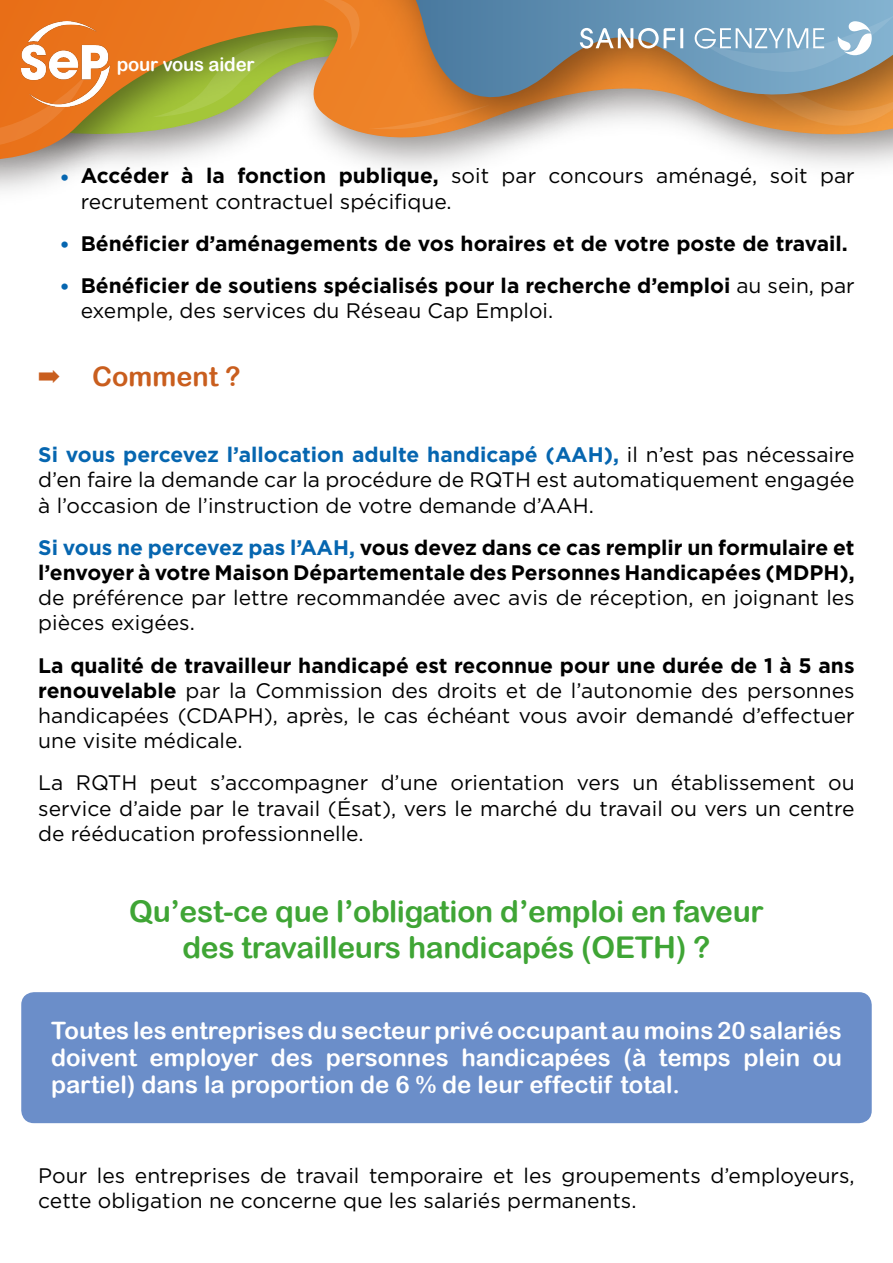
<style>
.page{position:relative;width:893px;height:1263px;background:#fff}
.page>*{position:absolute;margin:0;border:0;box-sizing:border-box;transform-origin:0 0}
.t1{font:30px/36px "Arial Rounded MT Bold";letter-spacing:-.01em;color:#3fa535;text-align:center}
.t2{font:27px "Arial Rounded MT Bold";color:#c95e1e}
.t3{font:24px/27px "Arial Rounded MT Bold";color:#fff;text-align:justify}
.t4{font:21px/25.2px "Gotham";color:#000}
.t5{font:700 21px/25.2px "Gotham";color:#000}
.t6{font:19.2px "Arial Rounded MT Bold";letter-spacing:-.01em;color:#fff}
.s1{font-weight:700;color:#0666b0}
.s2{font-weight:700}
.s3{color:#0666b0}
.s4{font-weight:400}
</style>
<div class="page">
<svg style="left:0;top:0;width:288px;height:160px;background:#d0a56e"></svg>
<svg style="left:0;top:75px;width:86px;height:72px;background:#dd7729"></svg>
<svg style="left:153px;top:0;width:148px;height:117px;background:#b99d41"></svg>
<img style="left:301px;top:0;width:592px;height:166px">
<svg style="left:405px;top:0;width:488px;height:113px;background:#8b8882"></svg>
<svg style="left:580px;top:28px;width:103px;height:21px"></svg>
<svg style="left:695px;top:15px;width:198px;height:111px;background:#9e9e95"></svg>
<img style="left:21px;top:21px;width:90px;height:85px">
<div style="left:21px;top:992px;width:851px;height:131px;background:#6b8ec9;border-radius:13px"></div>
<p class="t6" style="left:117px;top:53px;width:139px">pour vous aider</p>
<p class="t4" style="left:81px;top:163px;width:775px;text-indent:-21px"><span class="s1">•</span> <span class="s2">Accéder à la fonction publique,</span> soit par concours aménagé, soit par recrutement contractuel spécifique.</p>
<p class="t5" style="left:60px;top:231px;width:790px"><span class="s3">•</span> Bénéficier d’aménagements de vos horaires et de votre poste de travail.</p>
<p class="t5" style="left:81px;top:273px;width:775px;text-indent:-21px"><span class="s3">•</span> Bénéficier de soutiens spécialisés pour la recherche d’emploi <span class="s4">au sein, par exemple, des services du Réseau Cap Emploi.</span></p>
<p class="t2" style="left:38px;top:360px;width:204px">➡ Comment ?</p>
<p class="t4" style="left:38px;top:442px;width:818px;text-align:justify"><span class="s1">Si vous percevez l’allocation adulte handicapé (AAH),</span> il n’est pas nécessaire d’en faire la demande car la procédure de RQTH est automatiquement engagée à l’occasion de l’instruction de votre demande d’AAH.</p>
<p class="t5" style="left:38px;top:534px;width:818px"><span class="s3">Si vous ne percevez pas l’AAH,</span> vous devez dans ce cas remplir un formulaire et l’envoyer à votre Maison Départementale des Personnes Handicapées (MDPH),</p>
<p class="t4" style="left:38px;top:585px;width:818px">de préférence par lettre recommandée avec avis de réception, en joignant les pièces exigées.</p>
<p class="t4" style="left:38px;top:652px;width:818px;text-align:justify"><span class="s2">La qualité de travailleur handicapé est reconnue pour une durée de 1 à 5 ans renouvelable</span> par la Commission des droits et de l’autonomie des personnes handicapées (CDAPH), après, le cas échéant vous avoir demandé d’effectuer une visite médicale.</p>
<p class="t4" style="left:38px;top:770px;width:818px;text-align:justify">La RQTH peut s’accompagner d’une orientation vers un établissement ou service d’aide par le travail (Ésat), vers le marché du travail ou vers un centre de rééducation professionnelle.</p>
<h1 class="t1" style="left:129px;top:893px;width:636px">Qu’est-ce que l’obligation d’emploi en faveur des travailleurs handicapés (OETH) ?</h1>
<p class="t3" style="left:51px;top:1017px;width:792px">Toutes les entreprises du secteur privé occupant au moins 20 salariés doivent employer des personnes handicapées (à temps plein ou partiel) dans la proportion de 6 % de leur effectif total.</p>
<p class="t4" style="left:38px;top:1162px;width:818px">Pour les entreprises de travail temporaire et les groupements d’employeurs, cette obligation ne concerne que les salariés permanents.</p>
</div>
